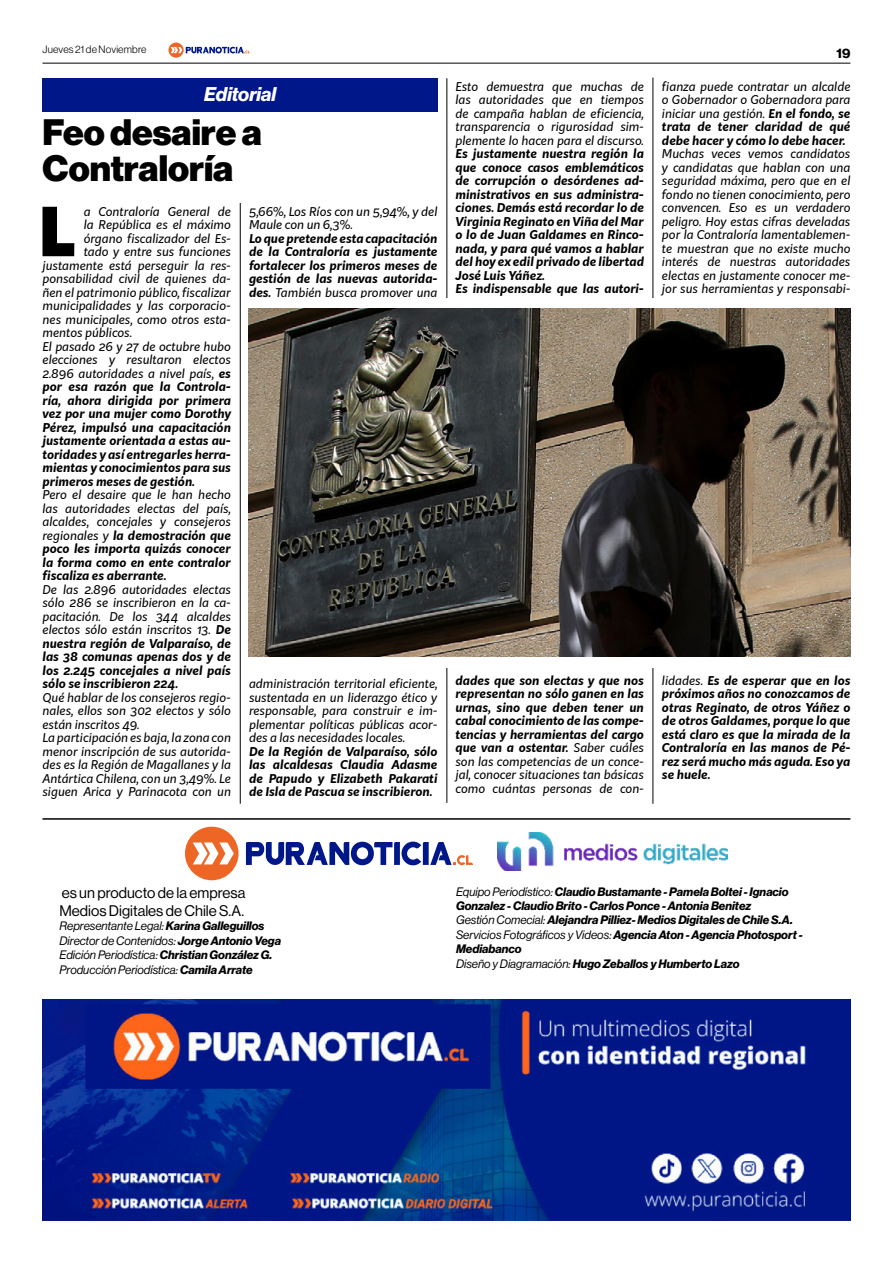
<style>
.page{position:relative;width:893px;height:1263px;background:#fff}
.page>*{position:absolute;margin:0;border:0;box-sizing:border-box;transform-origin:0 0}
.t1{font:900 66.3px "Kit Sans";color:#000}
.t2{font:900 36px/36px "Neue Haas Display";color:#000}
.t3{font:italic 700 19.5px "Neue Haas Display";letter-spacing:-.005em;color:#fff}
.t4{font:15px/18px "Neue Haas Display";color:#000}
.t5{font:13.5px "N Haas Grotesk DS Pro 75 Bd";color:#000}
.t6{font:italic 12px/13.5px "Kit Sans";color:#000;text-align:justify}
.t7{font:italic 700 12px/13.5px "Kit Sans";color:#000;text-align:justify}
.t8{font:italic 700 12px/14.4px "Neue Haas Display";color:#000}
.t9{font:12px/14.4px "N Haas Grotesk DS Pro 56 It";color:#000}
.t10{font:10.5px "N Haas Grotesk DS Pro 45 Lt";letter-spacing:.02em;color:#000}
.s1{font-weight:700}
.s2{font-weight:400}
.s3{font-family:"Neue Haas Display";font-weight:700;font-style:italic}
.s4{font-family:"N Haas Grotesk DS Pro 56 It";font-weight:400;font-style:normal}
</style>
<div class="page">
<hr style="left:43px;top:63px;width:807px;height:1px;background:#000">
<svg style="left:168px;top:43px;width:82px;height:15px"></svg>
<hr style="left:240px;top:203px;width:1px;height:601px;background:#000">
<hr style="left:653px;top:78px;width:1px;height:726px;background:#000">
<hr style="left:447px;top:78px;width:1px;height:725px;background:#000">
<div style="left:43px;top:78px;width:395px;height:33px;background:#00178a"></div>
<svg style="left:185px;top:827px;width:54px;height:53px"></svg>
<svg style="left:246px;top:841px;width:227px;height:24px"></svg>
<hr style="left:42px;top:818px;width:808px;height:2px;background:#000">
<img style="left:42px;top:999px;width:808px;height:221px">
<div style="left:249px;top:298px;width:601px;height:370px;background:#fff"></div>
<img style="left:249px;top:309px;width:601px;height:348px">
<img style="left:497px;top:833px;width:230px;height:37px">
<p class="t10" style="left:43px;top:44px;width:105px">Jueves 21 de Noviembre</p>
<h3 class="t3" style="left:204px;top:83px;width:73px">Editorial</h3>
<h2 class="t2" style="left:43px;top:115px;width:221px">Feo desaire a<br>Contraloría</h2>
<h1 class="t1" style="left:39px;top:172px;width:39px">L</h1>
<p class="t6" style="left:84px;top:204px;width:149px">a Contraloría General de</p>
<p class="t6" style="left:84px;top:217px;width:149px">la República es el máximo</p>
<p class="t6" style="left:84px;top:231px;width:149px">órgano fiscalizador del Es-</p>
<p class="t6" style="left:84px;top:244px;width:149px">tado y entre sus funciones</p>
<p class="t6" style="left:43px;top:258px;width:190px">justamente está perseguir la res-</p>
<p class="t6" style="left:43px;top:271px;width:190px">ponsabilidad civil de quienes da-</p>
<p class="t6" style="left:43px;top:285px;width:190px">ñen el patrimonio público, fiscalizar</p>
<p class="t6" style="left:43px;top:298px;width:190px">municipalidades y las corporacio-</p>
<p class="t6" style="left:43px;top:312px;width:190px">nes municipales, como otros esta-</p>
<p class="t6" style="left:43px;top:325px;width:91px">mentos públicos.</p>
<p class="t6" style="left:43px;top:339px;width:190px">El pasado 26 y 27 de octubre hubo</p>
<p class="t6" style="left:43px;top:352px;width:190px">elecciones y resultaron electos</p>
<p class="t6" style="left:43px;top:366px;width:190px">2.896 autoridades a nivel país, <span class="s1">es</span></p>
<p class="t7" style="left:43px;top:379px;width:190px">por esa razón que la Controla-</p>
<p class="t7" style="left:43px;top:392px;width:190px">ría, ahora dirigida por primera</p>
<p class="t7" style="left:43px;top:406px;width:190px">vez por una mujer como Dorothy</p>
<p class="t7" style="left:43px;top:419px;width:190px">Pérez, impulsó una capacitación</p>
<p class="t7" style="left:43px;top:433px;width:190px">justamente orientada a estas au-</p>
<p class="t7" style="left:43px;top:446px;width:190px">toridades y así entregarles herra-</p>
<p class="t7" style="left:43px;top:460px;width:190px">mientas y conocimientos para sus</p>
<p class="t7" style="left:43px;top:473px;width:154px">primeros meses de gestión.</p>
<p class="t6" style="left:43px;top:487px;width:190px">Pero el desaire que le han hecho las autoridades electas del país, alcaldes, concejales y consejeros regionales y <span class="s1">la demostración que poco les importa quizás conocer la forma como en ente contralor fiscaliza es aberrante.</span></p>
<p class="t6" style="left:43px;top:582px;width:190px">De las 2.896 autoridades electas sólo 286 se inscribieron en la ca&shy;pacitación. De los 344 alcaldes electos sólo están inscritos 13. <span class="s1">De nuestra región de Valparaíso, de las 38 comunas apenas dos y de los 2.245 concejales a nivel país sólo se inscribieron 224.</span></p>
<p class="t6" style="left:43px;top:690px;width:190px;text-align:left">Qué hablar de los consejeros regio&shy;nales, ellos son 302 electos y sólo están inscritos 49.<br>La participación es baja, la zona con menor inscripción de sus autorida&shy;des es la Región de Magallanes y la<br>Antártica Chilena, con un 3,49%. Le siguen Arica y Parinacota con un</p>
<p class="t6" style="left:249px;top:204px;width:190px">5,66%, Los Ríos con un 5,94%, y del<br>Maule con un 6,3%.</p>
<p class="t7" style="left:249px;top:230px;width:190px">Lo que pretende esta capacitación de la Contraloría es justamente fortalecer los primeros meses de gestión de las nuevas autorida&shy;des. <span class="s2">También busca promover una</span></p>
<p class="t6" style="left:249px;top:676px;width:190px">administración territorial eficiente, sustentada en un liderazgo ético y responsable, para construir e im&shy;plementar políticas públicas acor&shy;des a las necesidades locales.</p>
<p class="t7" style="left:249px;top:743px;width:190px">De la Región de Valparaíso, sólo las alcaldesas Claudia Adasme de Papudo y Elizabeth Pakarati de Isla de Pascua se inscribieron.</p>
<p class="t6" style="left:455px;top:79px;width:190px">Esto demuestra que muchas de las autoridades que en tiempos de campaña hablan de eficiencia, transparencia o rigurosidad sim&shy;plemente lo hacen para el discurso.</p>
<p class="t7" style="left:455px;top:146px;width:190px;text-align:left">Es justamente nuestra región la que conoce casos emblemáticos de corrupción o desórdenes ad&shy;ministrativos en sus administra&shy;ciones. Demás está recordar lo de<br>Virginia Reginato en Viña del Mar o lo de Juan Galdames en Rinco&shy;nada, y para qué vamos a hablar del hoy ex edil privado de libertad<br>José Luis Yáñez.<br>Es indispensable que las autori-</p>
<p class="t7" style="left:455px;top:673px;width:190px">dades que son electas y que nos representan no sólo ganen en las urnas, sino que deben tener un cabal conocimiento de las compe&shy;tencias y herramientas del cargo que van a ostentar. <span class="s2">Saber cuáles son las competencias de un conce&shy;jal, conocer situaciones tan básicas como cuántas personas de con-</span></p>
<p class="t5" style="left:837px;top:45px;width:15px">19</p>
<p class="t6" style="left:662px;top:79px;width:190px">fianza puede contratar un alcalde o Gobernador o Gobernadora para iniciar una gestión. <span class="s1">En el fondo, se trata de tener claridad de qué debe hacer y cómo lo debe hacer.</span></p>
<p class="t6" style="left:662px;top:146px;width:190px">Muchas veces vemos candidatos y candidatas que hablan con una seguridad máxima, pero que en el fondo no tienen conocimiento, pero convencen. Eso es un verdadero peligro. Hoy estas cifras develadas por la Contraloría lamentablemen&shy;te muestran que no existe mucho interés de nuestras autoridades electas en justamente conocer me&shy;jor sus herramientas y responsabi-</p>
<p class="t7" style="left:662px;top:673px;width:190px"><span class="s2">lidades.</span> Es de esperar que en los próximos años no conozcamos de otras Reginato, de otros Yáñez o de otros Galdames, porque lo que está claro es que la mirada de la Contraloría en las manos de Pé&shy;rez será mucho más aguda. Eso ya se huele.</p>
<p class="t4" style="left:60px;top:884px;width:187px">es un producto de la empresa<br>Medios Digitales de Chile S.A.</p>
<p class="t9" style="left:60px;top:919px;width:223px">Representante Legal: <span class="s3">Karina Galleguillos </span>Director de Contenidos: <span class="s3">Jorge Antonio Vega </span>Edición Periodística: <span class="s3">Christian González G.<br></span>Producción Periodística: <span class="s3">Camila Arrate</span></p>
<p class="t8" style="left:456px;top:884px;width:348px"><span class="s4">Equipo Periodístico:</span> Claudio Bustamante - Pamela Boltei - Ignacio Gonzalez - Claudio Brito - Carlos Ponce - Antonia Benitez<br><span class="s4">Gestión Comecial:</span> Alejandra Pilliez- Medios Digitales de Chile S.A.<br><span class="s4">Servicios Fotográficos y Videos:</span> Agencia Aton - Agencia Photosport - Mediabanco<br><span class="s4">Diseño y Diagramación:</span> Hugo Zeballos y Humberto Lazo</p>
</div>
